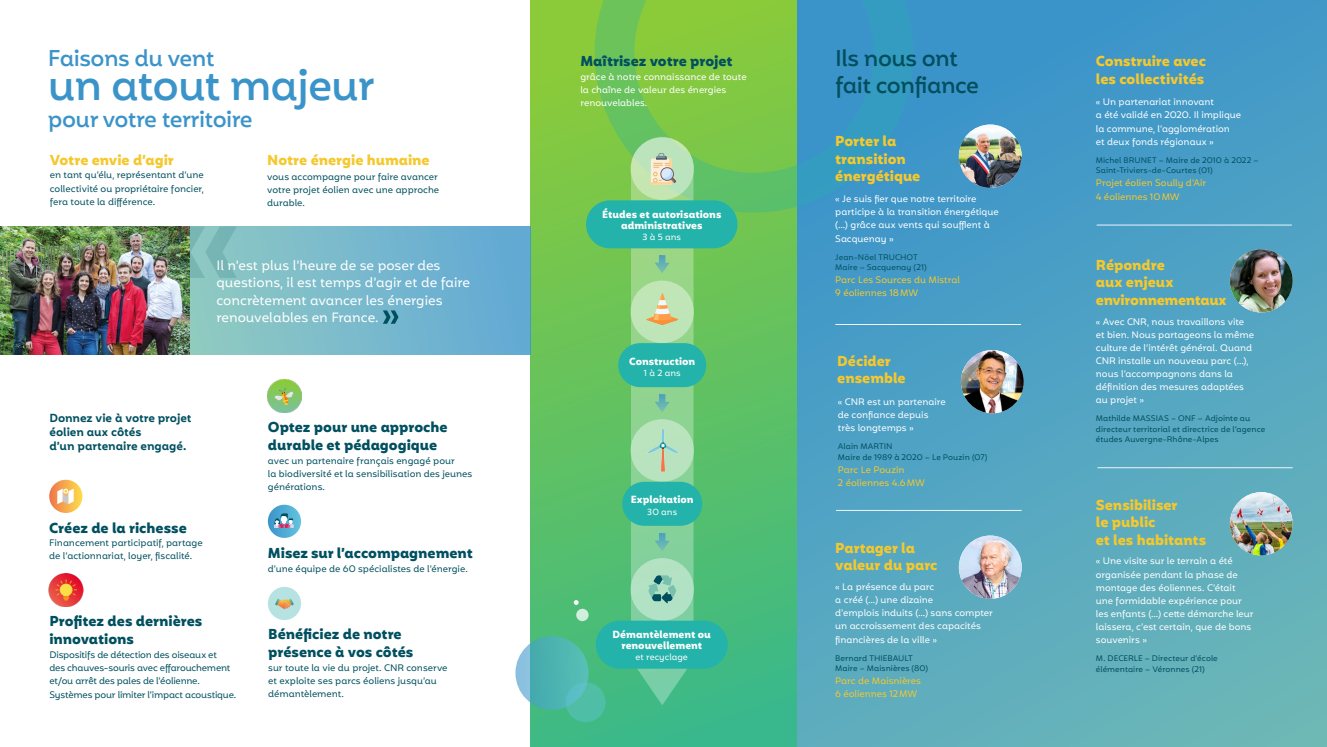
<style>
.page{position:relative;width:1327px;height:747px;background:#fff}
.page>*{position:absolute;margin:0;border:0;box-sizing:border-box;transform-origin:0 0}
.t1{font:500 42px "Mohr Alt";letter-spacing:-.025em;color:#3b94c9}
.t2{font:500 22.22px "Mohr Alt";letter-spacing:-.025em;color:#3b94c9}
.t3{font:500 22.22px/26.6px "Mohr Alt";letter-spacing:-.025em;color:#014f5e}
.t4{font:700 14px/17.5px "Mohr Alt";letter-spacing:-.005em;color:#f5c82d}
.t5{font:700 14px/17.5px "Mohr Alt";letter-spacing:-.005em;color:#015060}
.t6{font:13.12px/17.5px "Mohr Alt";color:#fff}
.t7{font:600 11.38px/14px "Mohr Alt";letter-spacing:-.01em;color:#015060}
.t8{font:700 10.06px/10.5px "Mohr Alt";color:#fff;text-align:center}
.t9{font:9.19px/13.1px "Mohr Alt";letter-spacing:-.005em;color:#fff}
.t10{font:9.19px/13.1px "Mohr Alt";letter-spacing:-.005em;color:#015060}
.t11{font:9.19px/13.1px "Mohr Alt";color:#f5c82d}
.t12{font:8.66px "Mohr Alt";letter-spacing:.005em;color:#fff}
.t13{font:7.88px/10.5px "Mohr Alt";letter-spacing:.005em;color:#015060}
</style>
<div class="page">
<div style="left:531px;top:0;width:266px;height:747px;background:linear-gradient(to bottom,#91cc33,#38b88a)"></div>
<svg style="left:595px;top:0;width:202px;height:212px;background:#7ac649"></svg>
<div style="left:797px;top:0;width:530px;height:747px;background:linear-gradient(to bottom,#3b94cb,#66b3bb)"></div>
<svg style="left:515px;top:636px;width:74px;height:73px;background:#57b5b7"></svg>
<img style="left:959px;top:125px;width:63px;height:63px;border-radius:32px">
<img style="left:961px;top:350px;width:63px;height:63px;border-radius:32px">
<img style="left:959px;top:535px;width:63px;height:64px;border-radius:32px">
<hr style="left:1097px;top:467px;width:196px;height:1px;background:#fff">
<hr style="left:1097px;top:224px;width:195px;height:1px;background:#fff">
<svg style="left:631px;top:137px;width:63px;height:515px;background:#8dd290"></svg>
<div style="left:631px;top:137px;width:63px;height:63px;background:#bbe4bc;border-radius:50%"></div>
<svg style="left:651px;top:153px;width:25px;height:32px"></svg>
<div style="left:631px;top:419px;width:63px;height:63px;background:#b8e3bd;border-radius:50%"></div>
<div style="left:622px;top:482px;width:80px;height:44px;background:#23b3aa;border-radius:22px"></div>
<div style="left:631px;top:280px;width:63px;height:63px;background:#c0e5b7;border-radius:50%"></div>
<svg style="left:646px;top:294px;width:32px;height:31px"></svg>
<div style="left:618px;top:343px;width:88px;height:44px;background:#23b3aa;border-radius:22px"></div>
<svg style="left:655px;top:255px;width:14px;height:18px"></svg>
<svg style="left:655px;top:394px;width:14px;height:18px"></svg>
<svg style="left:655px;top:533px;width:14px;height:18px"></svg>
<svg style="left:634px;top:668px;width:56px;height:37px;background:#58c293"></svg>
<svg style="left:566px;top:682px;width:40px;height:40px"></svg>
<svg style="left:574px;top:600px;width:5px;height:5px"></svg>
<svg style="left:576px;top:608px;width:13px;height:13px"></svg>
<div style="left:631px;top:558px;width:63px;height:62px;background:#b2e2c4;border-radius:50%"></div>
<div style="left:596px;top:620px;width:132px;height:48px;background:#23b3aa;border-radius:24px"></div>
<div style="left:189px;top:226px;width:342px;height:129px;background:linear-gradient(to right,#90cac2,#61a8d6)"></div>
<svg style="left:268px;top:504px;width:33px;height:34px"></svg>
<svg style="left:274px;top:513px;width:20px;height:15px"></svg>
<svg style="left:49px;top:479px;width:33px;height:34px"></svg>
<svg style="left:57px;top:488px;width:17px;height:16px"></svg>
<svg style="left:383px;top:310px;width:16px;height:14px"></svg>
<svg style="left:189px;top:226px;width:48px;height:52px;background:#7fbbb8"></svg>
<div style="left:586px;top:200px;width:152px;height:48px;background:#23b3aa;border-radius:24px"></div>
<hr style="left:835px;top:324px;width:186px;height:1px;background:#fff">
<img style="left:638px;top:426px;width:50px;height:48px">
<svg style="left:648px;top:575px;width:28px;height:28px"></svg>
<svg style="left:797px;top:0;width:116px;height:212px;background:#3897c5"></svg>
<div style="left:268px;top:587px;width:33px;height:33px;background:#b6e2e2;border-radius:50%"></div>
<svg style="left:275px;top:598px;width:19px;height:11px"></svg>
<img style="left:48px;top:573px;width:35px;height:34px">
<img style="left:268px;top:379px;width:33px;height:33px">
<hr style="left:836px;top:510px;width:186px;height:1px;background:#fff">
<img style="left:1230px;top:492px;width:63px;height:63px;border-radius:32px">
<img style="left:0;top:226px;width:189px;height:129px">
<img style="left:1230px;top:249px;width:63px;height:63px;border-radius:32px">
<h2 class="t2" style="left:48px;top:46px;width:168px">Faisons du vent</h2>
<h1 class="t1" style="left:48px;top:61px;width:329px">un atout majeur</h1>
<h2 class="t2" style="left:48px;top:106px;width:206px">pour votre territoire</h2>
<h3 class="t4" style="left:50px;top:152px;width:126px">Votre envie d’agir</h3>
<p class="t10" style="left:50px;top:169px;width:156px;text-align:justify">en tant qu’élu, représentant d’une collectivité ou propriétaire foncier, fera toute la différence.</p>
<h3 class="t4" style="left:267px;top:152px;width:164px">Notre énergie humaine</h3>
<p class="t10" style="left:267px;top:170px;width:173px">vous accompagne pour faire avancer votre projet éolien avec une approche durable.</p>
<h3 class="t6" style="left:216px;top:256px;width:255px">Il n’est plus l’heure de se poser des questions, il est temps d’agir et de faire concrètement avancer les énergies renouvelables en France.</h3>
<p class="t7" style="left:49px;top:411px;width:144px">Donnez vie à votre projet éolien aux côtés<br>d’un partenaire engagé.</p>
<h3 class="t5" style="left:49px;top:519px;width:139px">Créez de la richesse</h3>
<p class="t10" style="left:49px;top:536px;width:155px">Financement participatif, partage de l’actionnariat, loyer, fiscalité.</p>
<h3 class="t5" style="left:268px;top:418px;width:181px">Optez pour une approche durable et pédagogique</h3>
<p class="t10" style="left:268px;top:454px;width:206px">avec un partenaire français engagé pour<br>la biodiversité et la sensibilisation des jeunes générations.</p>
<h3 class="t5" style="left:268px;top:544px;width:206px">Misez sur l’accompagnement</h3>
<p class="t10" style="left:268px;top:562px;width:201px">d’une équipe de 60 spécialistes de l’énergie.</p>
<h3 class="t5" style="left:49px;top:612px;width:155px">Profitez des dernières innovations</h3>
<p class="t10" style="left:49px;top:648px;width:188px">Dispositifs de détection des oiseaux et<br>des chauves-souris avec effarouchement et/ou arrêt des pales de l’éolienne.<br>Systèmes pour limiter l’impact acoustique.</p>
<h3 class="t5" style="left:268px;top:625px;width:147px">Bénéficiez de notre présence à vos côtés</h3>
<p class="t10" style="left:268px;top:661px;width:181px">sur toute la vie du projet. CNR conserve et exploite ses parcs éoliens jusqu’au démantèlement.</p>
<h3 class="t5" style="left:580px;top:52px;width:154px">Maîtrisez votre projet</h3>
<p class="t9" style="left:580px;top:70px;width:168px">grâce à notre connaissance de toute la chaîne de valeur des énergies renouvelables.</p>
<p class="t8" style="left:602px;top:209px;width:121px">Études et autorisations administratives</p>
<p class="t12" style="left:643px;top:232px;width:40px">3 à 5 ans</p>
<p class="t8" style="left:629px;top:356px;width:68px">Construction</p>
<p class="t12" style="left:644px;top:368px;width:38px">1 à 2 ans</p>
<p class="t8" style="left:631px;top:494px;width:64px">Exploitation</p>
<p class="t12" style="left:647px;top:506px;width:31px">30 ans</p>
<p class="t8" style="left:613px;top:629px;width:100px">Démantèlement ou renouvellement</p>
<p class="t12" style="left:636px;top:652px;width:54px">et recyclage</p>
<h2 class="t3" style="left:835px;top:45px;width:145px">Ils nous ont fait confiance</h2>
<h3 class="t4" style="left:835px;top:132px;width:87px">Porter la transition énergétique</h3>
<p class="t9" style="left:835px;top:192px;width:165px">« Je suis fier que notre territoire participe à la transition énergétique (…) grâce aux vents qui soufflent à<br>Sacquenay »</p>
<p class="t13" style="left:835px;top:252px;width:93px">Jean-Nöel TRUCHOT<br>Maire – Sacquenay (21)</p>
<p class="t11" style="left:835px;top:273px;width:126px">Parc Les Sources du Mistral<br>9 éoliennes 18MW</p>
<h3 class="t4" style="left:837px;top:352px;width:70px">Décider ensemble</h3>
<p class="t9" style="left:838px;top:395px;width:109px">« CNR est un partenaire de confiance depuis très longtemps »</p>
<p class="t13" style="left:838px;top:441px;width:151px">Alain MARTIN<br>Maire de 1989 à 2020 – Le Pouzin (07)</p>
<p class="t11" style="left:838px;top:463px;width:89px">Parc Le Pouzin<br>2 éoliennes 4.6MW</p>
<h3 class="t4" style="left:835px;top:539px;width:104px">Partager la valeur du parc</h3>
<p class="t9" style="left:835px;top:580px;width:159px">« La présence du parc<br>a créé (…) une dizaine<br>d’emplois induits (…) sans compter un accroissement des capacités financières de la ville »</p>
<p class="t13" style="left:835px;top:652px;width:94px">Bernard THIEBAULT<br>Maire – Maisnières (80)</p>
<p class="t11" style="left:835px;top:674px;width:87px">Parc de Maisnières<br>6 éoliennes 12MW</p>
<h3 class="t4" style="left:1096px;top:53px;width:112px">Construire avec les collectivités</h3>
<p class="t9" style="left:1096px;top:95px;width:147px">« Un partenariat innovant<br>a été validé en 2020. Il implique la commune, l’agglomération<br>et deux fonds régionaux »</p>
<p class="t13" style="left:1096px;top:155px;width:164px">Michel BRUNET – Maire de 2010 à 2022 –<br>Saint-Triviers-de-Courtes (01)</p>
<p class="t11" style="left:1096px;top:177px;width:112px">Projet éolien Soully d’Air<br>4 éoliennes 10MW</p>
<h3 class="t4" style="left:1096px;top:256px;width:132px">Répondre<br>aux enjeux environnementaux</h3>
<p class="t9" style="left:1096px;top:315px;width:160px">« Avec CNR, nous travaillons vite et bien. Nous partageons la même culture de l’intérêt général. Quand<br>CNR installe un nouveau parc (…), nous l’accompagnons dans la définition des mesures adaptées au projet »</p>
<p class="t13" style="left:1096px;top:413px;width:171px">Mathilde MASSIAS – ONF – Adjointe au directeur territorial et directrice de l’agence études Auvergne-Rhône-Alpes</p>
<h3 class="t4" style="left:1096px;top:496px;width:112px">Sensibiliser<br>le public<br>et les habitants</h3>
<p class="t9" style="left:1096px;top:554px;width:159px">« Une visite sur le terrain a été organisée pendant la phase de montage des éoliennes. C’était une formidable expérience pour les enfants (…) cette démarche leur laissera, c’est certain, que de bons souvenirs »</p>
<p class="t13" style="left:1096px;top:653px;width:123px">M. DECERLE – Directeur d’école élémentaire – Véronnes (21)</p>
</div>
